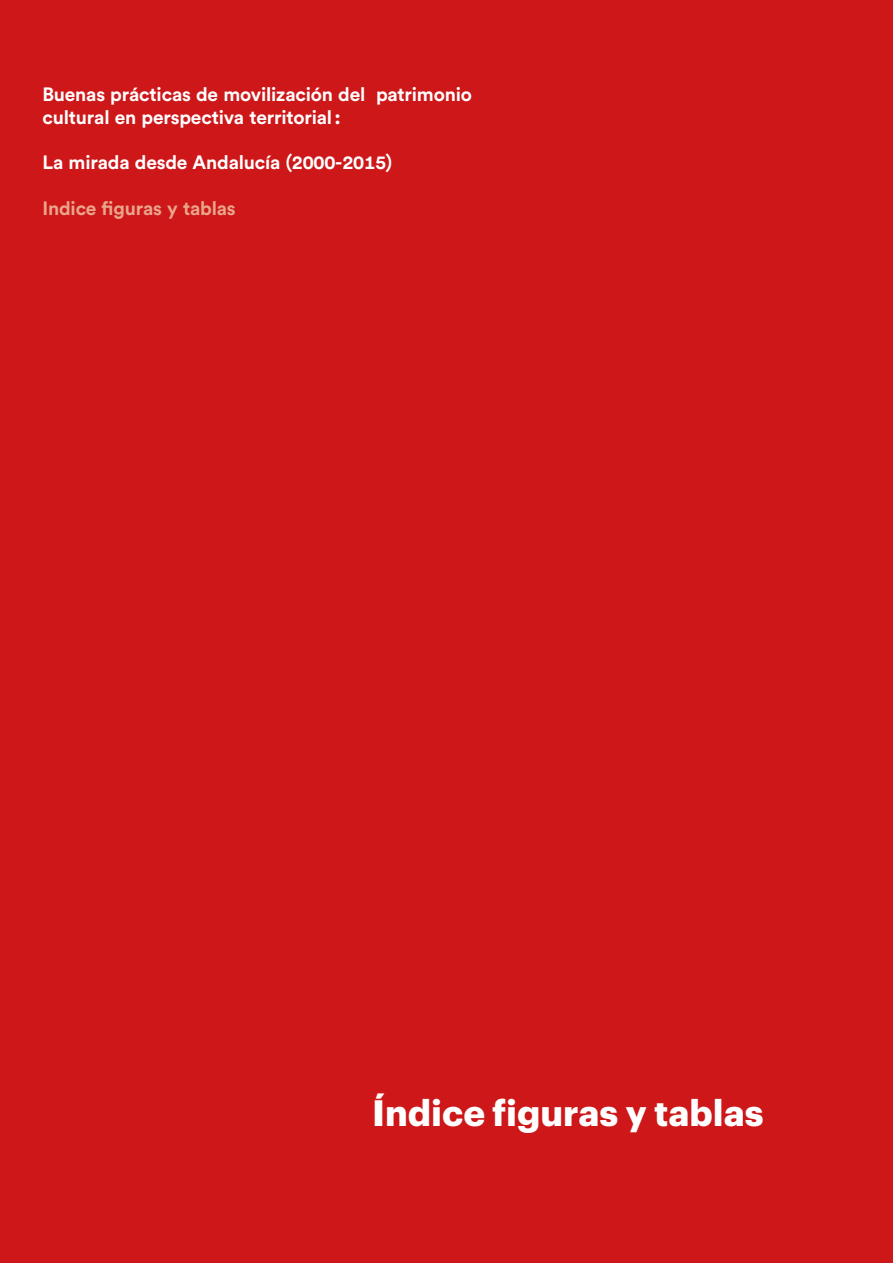
<style>
.page{position:relative;width:893px;height:1263px;background:#cd1719}
.page>*{position:absolute;margin:0;border:0;box-sizing:border-box;transform-origin:0 0}
.t1{font:700 36px "Graphik LCG";color:#fff}
.t2{font:700 19.2px/23px "Circular Std";letter-spacing:-.01em;color:#fff}
.t3{font:700 19.2px "Circular Std";letter-spacing:-.01em;color:#eaa58d}
</style>
<div class="page">
<p class="t2" style="left:43px;top:82px;width:431px">Buenas prácticas de movilización del patrimonio cultural en perspectiva territorial:</p>
<p class="t2" style="left:43px;top:151px;width:351px">La mirada desde Andalucía (2000-2015)</p>
<p class="t3" style="left:43px;top:196px;width:195px">Indice figuras y tablas</p>
<h1 class="t1" style="left:372px;top:1085px;width:393px">Índice figuras y tablas</h1>
</div>
